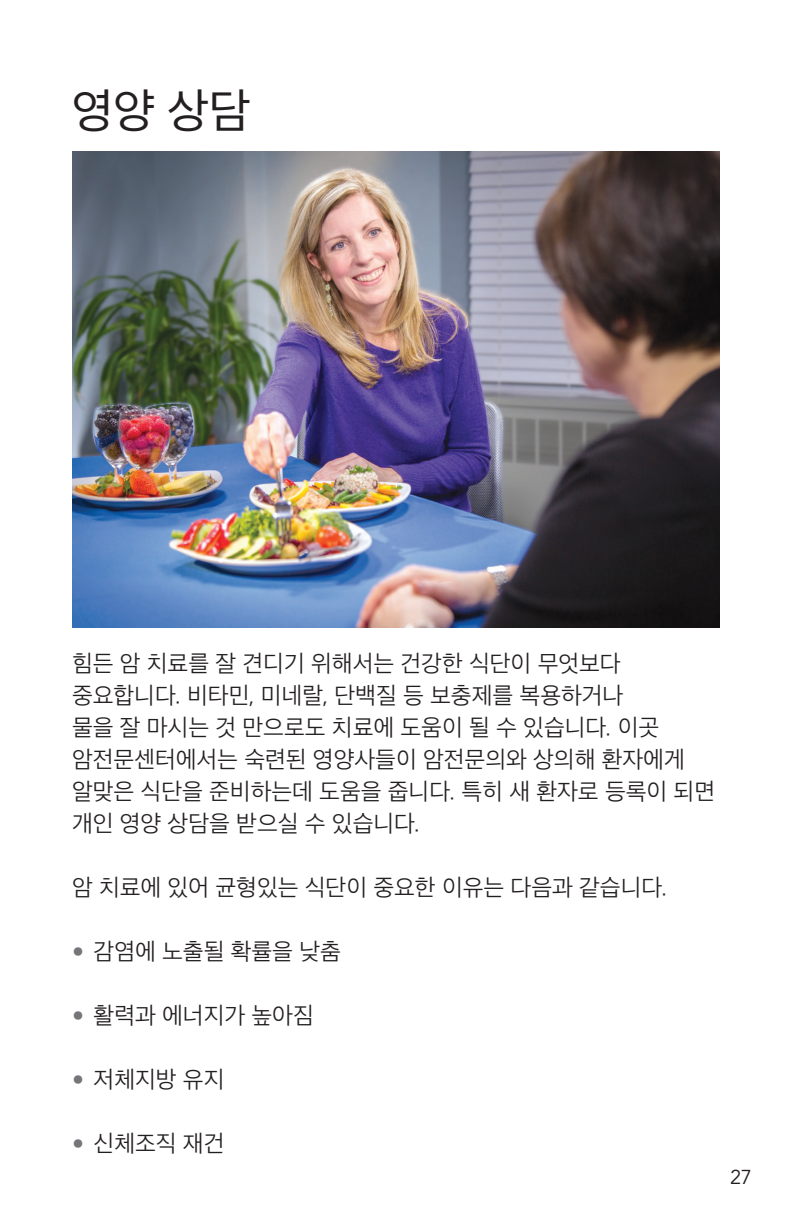
<style>
.page{position:relative;width:792px;height:1224px;background:#fff}
.page>*{position:absolute;margin:0;border:0;box-sizing:border-box;transform-origin:0 0}
.H1_KO{font:48px "Apple SD Gothic Neo";color:#231f20}
.Body_KO{font:300 24px/32px "Apple SD Gothic Neo";color:#231f20}
.t1{font:20px "Avenir LT Std";color:#231f20}
.s1{font-family:"Avenir LT Std";font-weight:400;color:#757679}
</style>
<div class="page">
<img style="left:72px;top:151px;width:648px;height:477px">
<p class="H1_KO" style="left:72px;top:85px;width:180px">영양 상담</p>
<p class="Body_KO" style="left:72px;top:649px;width:645px">힘든 암 치료를 잘 견디기 위해서는 건강한 식단이 무엇보다 중요합니다. 비타민, 미네랄, 단백질 등 보충제를 복용하거나<br>물을 잘 마시는 것 만으로도 치료에 도움이 될 수 있습니다. 이곳 암전문센터에서는 숙련된 영양사들이 암전문의와 상의해 환자에게 알맞은 식단을 준비하는데 도움을 줍니다. 특히 새 환자로 등록이 되면 개인 영양 상담을 받으실 수 있습니다.</p>
<p class="Body_KO" style="left:72px;top:873px;width:597px">암 치료에 있어 균형있는 식단이 중요한 이유는 다음과 같습니다.</p>
<p class="Body_KO" style="left:72px;top:937px;width:270px"><span class="s1">•</span> 감염에 노출될 확률을 낮춤</p>
<p class="Body_KO" style="left:72px;top:1001px;width:243px"><span class="s1">•</span> 활력과 에너지가 높아짐</p>
<p class="Body_KO" style="left:72px;top:1065px;width:154px"><span class="s1">•</span> 저체지방 유지</p>
<p class="Body_KO" style="left:72px;top:1129px;width:154px"><span class="s1">•</span> 신체조직 재건</p>
<p class="t1" style="left:730px;top:1166px;width:23px">27</p>
</div>
